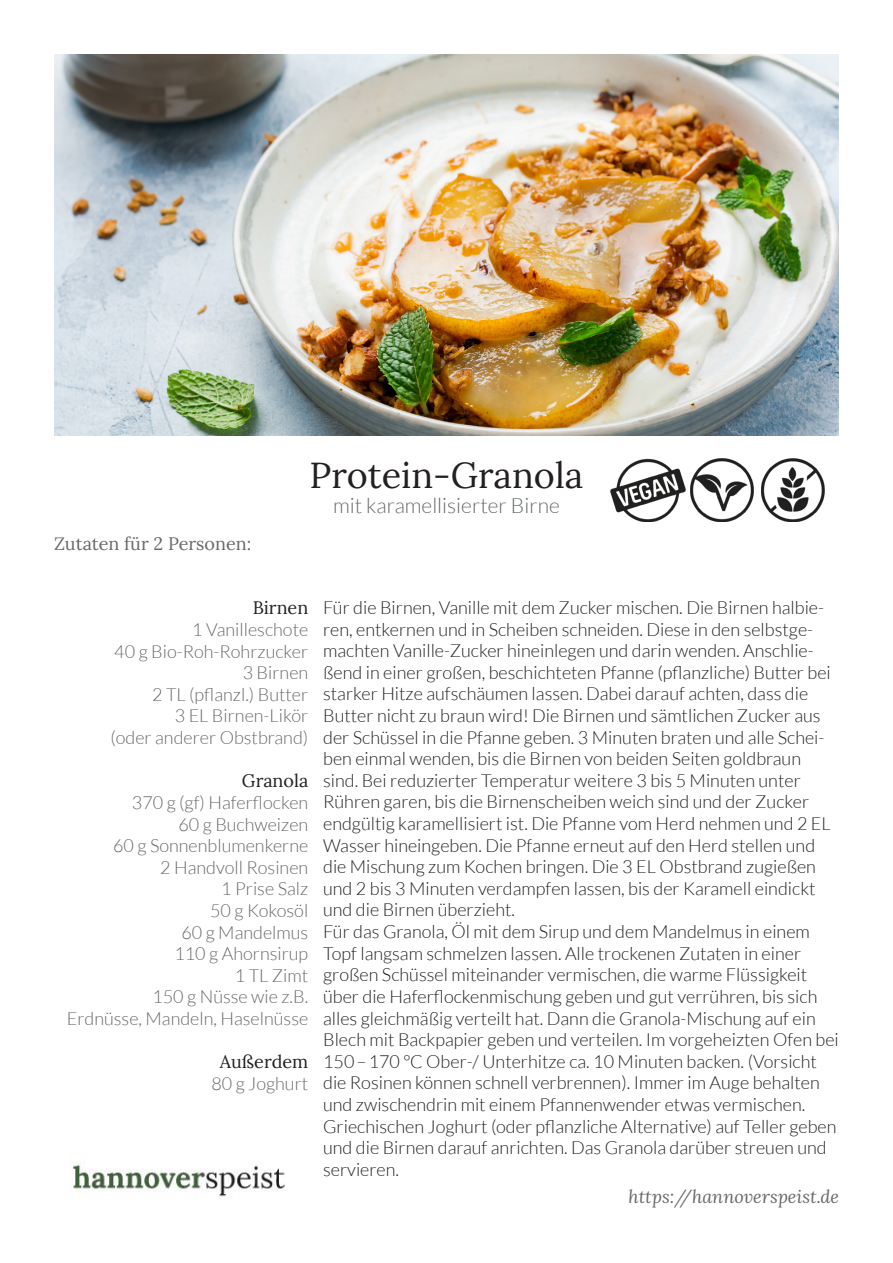
<style>
.page{position:relative;width:893px;height:1263px;background:#fff}
.page>*{position:absolute;margin:0;border:0;box-sizing:border-box;transform-origin:0 0}
.t1{font:36px "Lora";color:#231f20}
.t2{font:300 21px "Lato";color:#666969}
.t3{font:300 18px/21.6px "Lato";color:#231f20}
.t4{font:300 18px "Lato";color:#666969}
.t5{font:italic 18px "Lora";color:#666969}
.t6{font:18px "Lora";color:#231f20}
.t7{font:18px "Lora";color:#666969}
</style>
<div class="page">
<img style="left:54px;top:54px;width:785px;height:382px">
<img style="left:72px;top:1162px;width:213px;height:36px">
<img style="left:610px;top:458px;width:76px;height:64px">
<img style="left:690px;top:458px;width:64px;height:64px">
<img style="left:761px;top:458px;width:63px;height:64px">
<p class="t7" style="left:54px;top:530px;width:199px">Zutaten für 2 Personen:</p>
<p class="t1" style="left:310px;top:448px;width:275px">Protein-Granola</p>
<p class="t2" style="left:333px;top:494px;width:228px">mit karamellisierter Birne</p>
<p class="t6" style="left:253px;top:594px;width:57px">Birnen</p>
<p class="t4" style="left:192px;top:620px;width:118px">1 Vanilleschote</p>
<p class="t4" style="left:114px;top:641px;width:195px">40 g Bio-Roh-Rohrzucker</p>
<p class="t4" style="left:243px;top:663px;width:67px">3 Birnen</p>
<p class="t4" style="left:152px;top:685px;width:158px">2 TL (pflanzl.) Butter</p>
<p class="t4" style="left:175px;top:706px;width:135px">3 EL Birnen-Likör</p>
<p class="t4" style="left:111px;top:728px;width:199px">(oder anderer Obstbrand)</p>
<p class="t6" style="left:242px;top:767px;width:68px">Granola</p>
<p class="t4" style="left:132px;top:793px;width:178px">370 g (gf) Haferflocken</p>
<p class="t4" style="left:178px;top:814px;width:131px">60 g Buchweizen</p>
<p class="t4" style="left:113px;top:836px;width:197px">60 g Sonnenblumenkerne</p>
<p class="t4" style="left:160px;top:857px;width:149px">2 Handvoll Rosinen</p>
<p class="t4" style="left:221px;top:879px;width:88px">1 Prise Salz</p>
<p class="t4" style="left:210px;top:901px;width:100px">50 g Kokosöl</p>
<p class="t4" style="left:181px;top:922px;width:128px">60 g Mandelmus</p>
<p class="t4" style="left:174px;top:944px;width:135px">110 g Ahornsirup</p>
<p class="t4" style="left:235px;top:965px;width:75px">1 TL Zimt</p>
<p class="t4" style="left:152px;top:987px;width:157px">150 g Nüsse wie z.B.</p>
<p class="t4" style="left:67px;top:1009px;width:243px">Erdnüsse, Mandeln, Haselnüsse</p>
<p class="t6" style="left:220px;top:1048px;width:90px">Außerdem</p>
<p class="t4" style="left:211px;top:1073px;width:98px">80 g Joghurt</p>
<p class="t3" style="left:323px;top:597px;width:509px">Für die Birnen, Vanille mit dem Zucker mischen. Die Birnen halbie&shy;ren, entkernen und in Scheiben schneiden. Diese in den selbstge&shy;machten Vanille-Zucker hineinlegen und darin wenden. Anschlie&shy;ßend in einer großen, beschichteten Pfanne (pflanzliche) Butter bei starker Hitze aufschäumen lassen. Dabei darauf achten, dass die Butter nicht zu braun wird! Die Birnen und sämtlichen Zucker aus der Schüssel in die Pfanne geben. 3 Minuten braten und alle Schei&shy;ben einmal wenden, bis die Birnen von beiden Seiten goldbraun sind. Bei reduzierter Temperatur weitere 3 bis 5 Minuten unter Rühren garen, bis die Birnenscheiben weich sind und der Zucker endgültig karamellisiert ist. Die Pfanne vom Herd nehmen und 2 EL Wasser hineingeben. Die Pfanne erneut auf den Herd stellen und die Mischung zum Kochen bringen. Die 3 EL Obstbrand zugießen und 2 bis 3 Minuten verdampfen lassen, bis der Karamell eindickt und die Birnen überzieht.</p>
<p class="t3" style="left:323px;top:921px;width:517px">Für das Granola, Öl mit dem Sirup und dem Mandelmus in einem Topf langsam schmelzen lassen. Alle trockenen Zutaten in einer großen Schüssel miteinander vermischen, die warme Flüssigkeit über die Haferflockenmischung geben und gut verrühren, bis sich alles gleichmäßig verteilt hat. Dann die Granola-Mischung auf ein Blech mit Backpapier geben und verteilen. Im vorgeheizten Ofen bei 150–170 °C Ober-/ Unterhitze ca. 10 Minuten backen. (Vorsicht die Rosinen können schnell verbrennen). Immer im Auge behalten und zwischendrin mit einem Pfannenwender etwas vermischen.</p>
<p class="t3" style="left:323px;top:1115px;width:515px">Griechischen Joghurt (oder pflanzliche Alternative) auf Teller geben und die Birnen darauf anrichten. Das Granola darüber streuen und servieren.</p>
<p class="t5" style="left:628px;top:1184px;width:212px">https://hannoverspeist.de</p>
</div>
